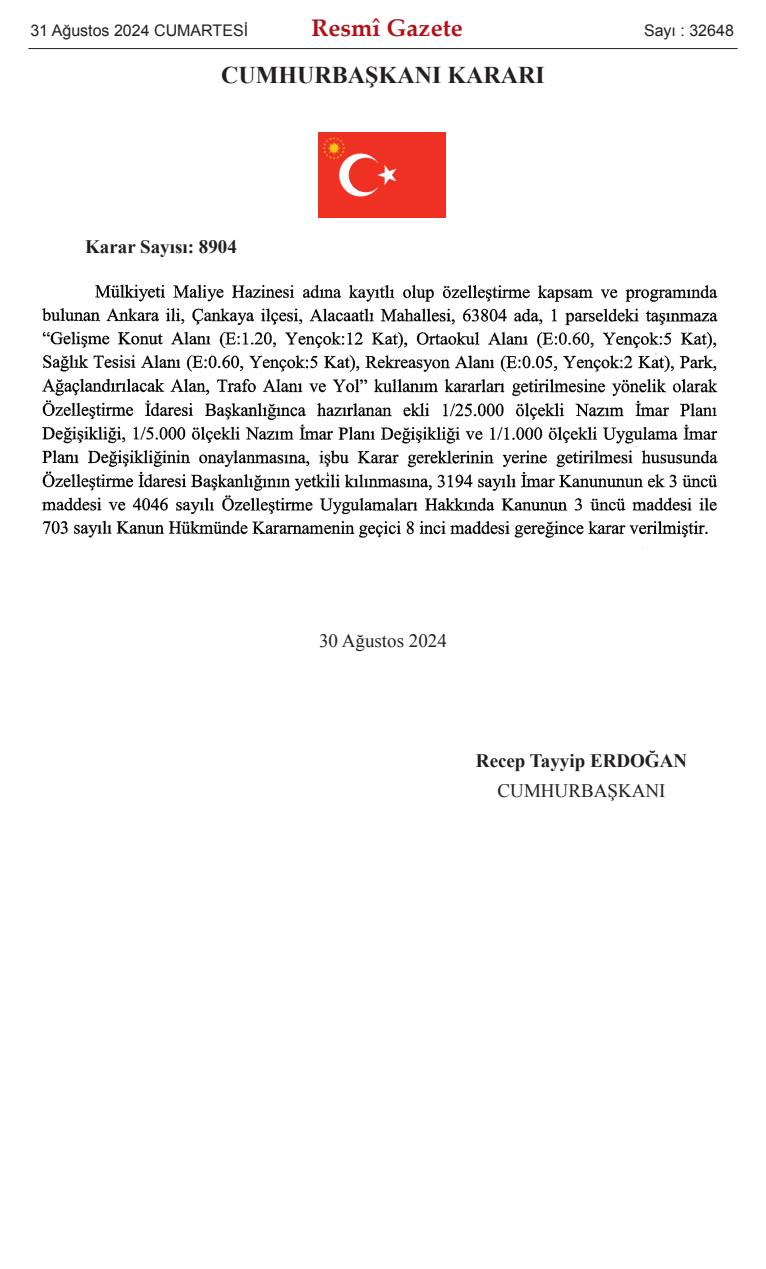
<style>
.page{position:relative;width:766px;height:1269px;background:#fff}
.page>*{position:absolute;margin:0;border:0;box-sizing:border-box;transform-origin:0 0}
.t1{font:700 24px "Times New Roman";color:#231f20}
.t2{font:700 24px "Palatino Linotype";color:#b40e16}
.t3{font:700 19px "Times New Roman";color:#231f20}
.t4{font:19px "Times New Roman";color:#231f20}
.t5{font:16px "Arial";color:#231f20}
</style>
<div class="page">
<img style="left:318px;top:133px;width:127px;height:85px">
<img style="left:41px;top:280px;width:677px;height:268px">
<hr style="left:28px;top:48px;width:709px;height:1px;background:#231f20">
<p class="t5" style="left:30px;top:21px;width:219px">31 Ağustos 2024 CUMARTESİ</p>
<p class="t2" style="left:311px;top:18px;width:153px">Resmî Gazete</p>
<p class="t5" style="left:643px;top:21px;width:91px">Sayı : 32648</p>
<p class="t1" style="left:221px;top:62px;width:325px">CUMHURBAŞKANI KARARI</p>
<p class="t3" style="left:85px;top:236px;width:153px">Karar Sayısı: 8904</p>
<p class="t4" style="left:319px;top:630px;width:129px">30 Ağustos 2024</p>
<p class="t3" style="left:476px;top:750px;width:213px">Recep Tayyip ERDOĞAN</p>
<p class="t4" style="left:497px;top:780px;width:169px">CUMHURBAŞKANI</p>
</div>
